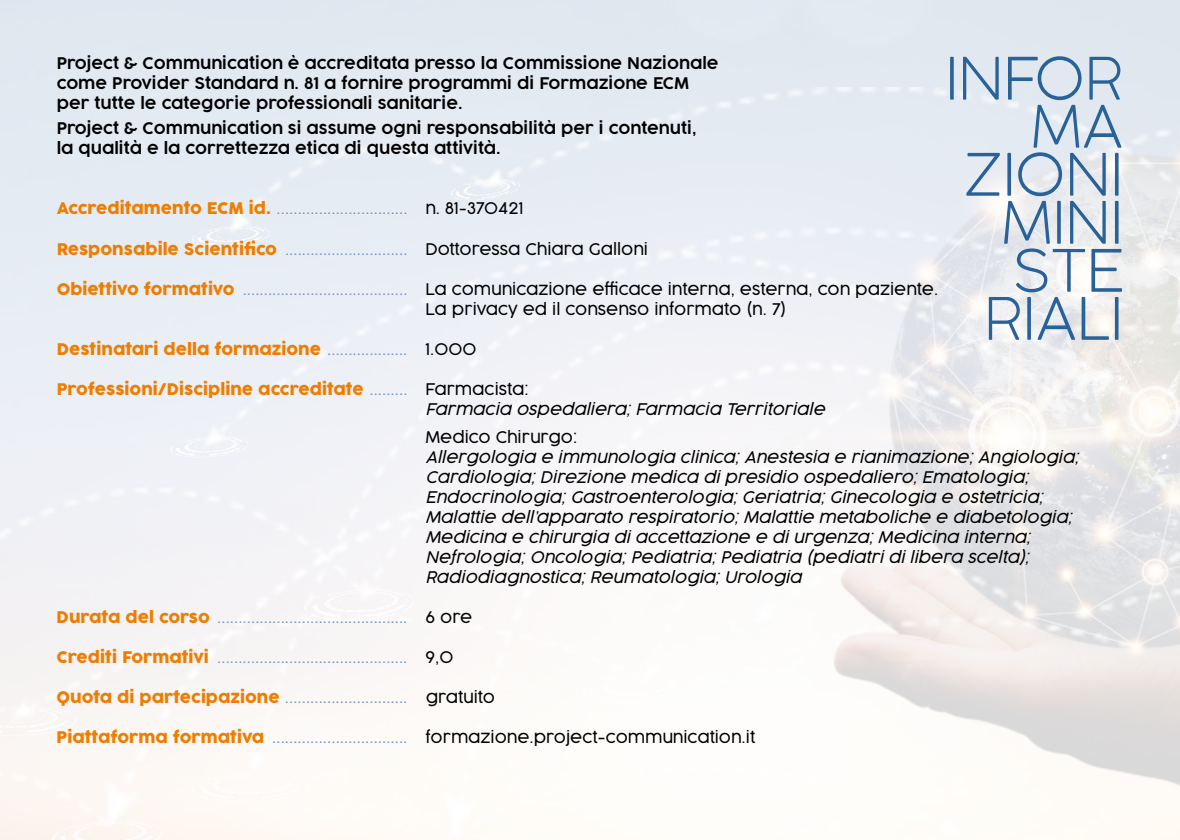
<style>
.page{position:relative;width:1180px;height:840px;background:#fff}
.page>*{position:absolute;margin:0;border:0;box-sizing:border-box;transform-origin:0 0}
.t1{font:200 57.6px/48px "Cocogoose Pro";color:#286298;text-align:right}
.t2{font:italic 300 16px/20px "Cocogoose Pro";color:#000}
.t3{font:300 16px "Cocogoose Pro";color:#7191bf}
.t4{font:300 16px/20px "Cocogoose Pro";color:#000}
.t5{font:300 16px/20px "Cocogoose Pro";color:#000}
.t6{font:16px "Cocogoose Pro";color:#ef7d00}
.s1{font-weight:400;color:#ef7d00}
.s2{color:#000}
.s3{color:#7191bf}
.s4{font-weight:300;color:#7191bf}
.s5{font-weight:300;color:#000}
.s6{font-weight:400;font-style:normal;color:#ef7d00}
.s7{font-style:normal;color:#7191bf}
.s8{font-style:normal}
</style>
<div class="page">
<hr style="left:1179px;top:0;width:1px;height:839px;background:#286298">
<p class="t4" style="left:57px;top:53px;width:663px">Project &amp; Communication è accreditata presso la Commissione Nazionale come Provider Standard n. 81 a fornire programmi di Formazione ECM per tutte le categorie professionali sanitarie.</p>
<p class="t4" style="left:57px;top:118px;width:641px">Project &amp; Communication si assume ogni responsabilità per i contenuti, la qualità e la correttezza etica di questa attività.</p>
<h1 class="t1" style="left:945px;top:53px;width:179px">INFOR<br>MA<br>ZIONI<br>MINI<br>STE<br>RIALI</h1>
<p class="t3" style="left:57px;top:197px;width:468px"><span class="s1">Accreditamento ECM id.</span> ............................... <span class="s2">n. 81-370421</span></p>
<p class="t3" style="left:57px;top:237px;width:592px"><span class="s1">Responsabile Scientifico</span> ............................. <span class="s2">Dottoressa Chiara Galloni</span></p>
<p class="t5" style="left:425px;top:278px;width:514px;text-indent:-368px"><span class="s1">Obiettivo formativo</span> <span class="s3">.......................................</span> La comunicazione efficace interna, esterna, con paziente.<br>La privacy ed il consenso informato (n. 7)</p>
<p class="t6" style="left:57px;top:338px;width:421px">Destinatari della formazione <span class="s4">...................</span> <span class="s5">1.000</span></p>
<p class="t2" style="left:425px;top:378px;width:401px;text-indent:-369px"><span class="s6">Professioni/Discipline accreditate</span> <span class="s7">.........</span> <span class="s8">Farmacista:<br></span>Farmacia ospedaliera; Farmacia Territoriale</p>
<p class="t5" style="left:425px;top:426px;width:153px">Medico Chirurgo:</p>
<p class="t2" style="left:425px;top:446px;width:654px">Allergologia e immunologia clinica; Anestesia e rianimazione; Angiologia; Cardiologia; Direzione medica di presidio ospedaliero; Ematologia; Endocrinologia; Gastroenterologia; Geriatria; Ginecologia e ostetricia; Malattie dell’apparato respiratorio; Malattie metaboliche e diabetologia; Medicina e chirurgia di accettazione e di urgenza; Medicina interna; Nefrologia; Oncologia; Pediatria; Pediatria (pediatri di libera scelta); Radiodiagnostica; Reumatologia; Urologia</p>
<p class="t3" style="left:57px;top:605px;width:417px"><span class="s1">Durata del corso</span> ............................................. <span class="s2">6 ore</span></p>
<p class="t3" style="left:57px;top:645px;width:398px"><span class="s1">Crediti Formativi</span> ............................................. <span class="s2">9,0</span></p>
<p class="t3" style="left:57px;top:685px;width:440px"><span class="s1">Quota di partecipazione</span> ............................. <span class="s2">gratuito</span></p>
<p class="t5" style="left:57px;top:726px;width:700px"><span class="s1">Piattaforma formativa</span> <span class="s3">................................</span> formazione.project-communication.it</p>
</div>
